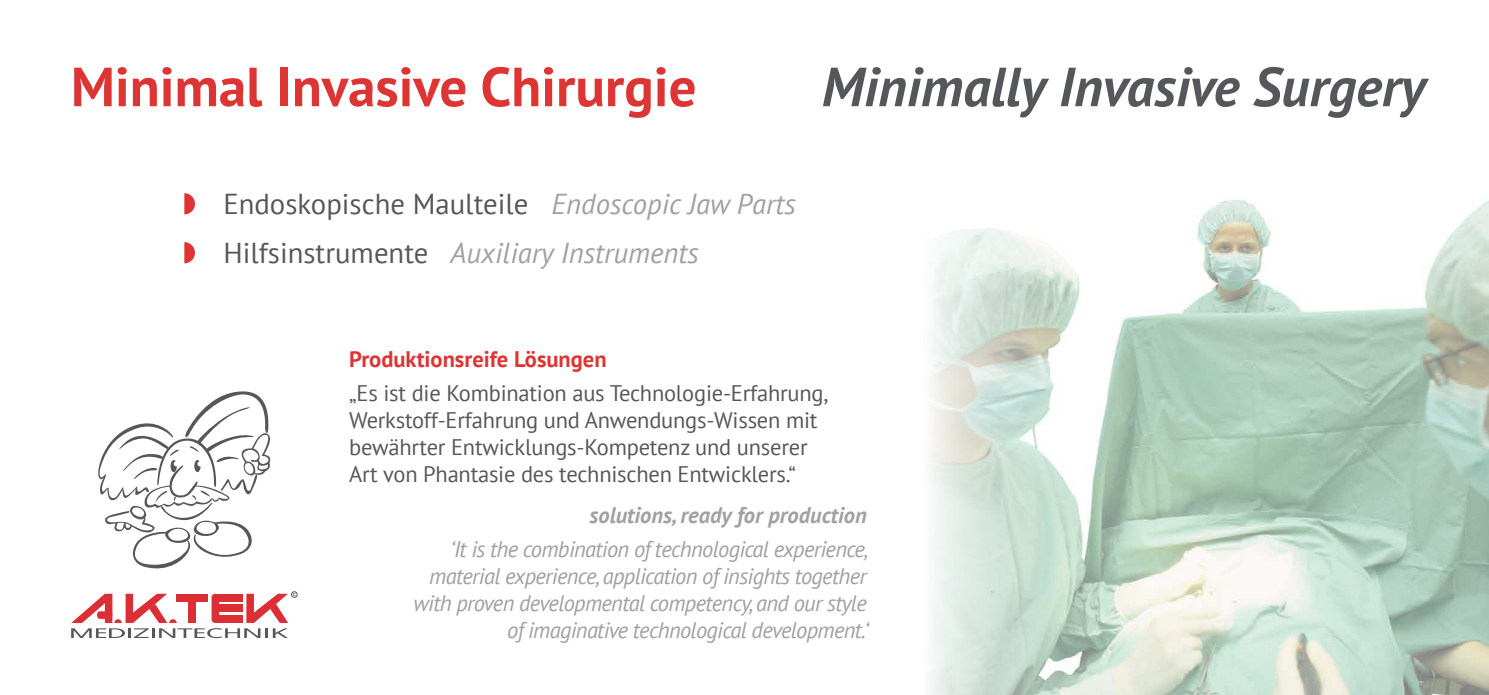
<style>
.page{position:relative;width:1489px;height:695px;background:#fff}
.page>*{position:absolute;margin:0;border:0;box-sizing:border-box;transform-origin:0 0}
.t1{font:700 55px "PT Sans";color:#dc3534}
.t2{font:italic 700 55px "PT Sans";color:#56575a}
.t3{font:28.75px/48.8px "PT Sans";color:#56575a}
.t4{font:italic 22.5px/27px "PT Sans";letter-spacing:-.03em;color:#a2a0a1;text-align:right}
.t5{font:22.5px/27px "PT Sans";letter-spacing:-.01em;color:#56575a}
.t6{font:italic 700 22.5px "PT Sans";color:#a2a0a1}
.t7{font:700 22.5px "PT Sans";color:#dc3534}
.t8{font:700 4.25px "Arial";color:#575756}
.s1{font-style:italic;color:#a2a0a1}
</style>
<div class="page">
<svg style="left:184px;top:193px;width:11px;height:21px"></svg>
<svg style="left:184px;top:242px;width:11px;height:21px"></svg>
<img style="left:929px;top:200px;width:559px;height:494px">
<svg style="left:98px;top:391px;width:172px;height:177px"></svg>
<svg style="left:71px;top:591px;width:226px;height:47px"></svg>
<h1 class="t1" style="left:71px;top:51px;width:627px">Minimal Invasive Chirurgie</h1>
<h1 class="t2" style="left:821px;top:51px;width:605px">Minimally Invasive Surgery</h1>
<p class="t3" style="left:223px;top:179px;width:574px">Endoskopische Maulteile <span class="s1">Endoscopic Jaw Parts<br></span>Hilfsinstrumente <span class="s1">Auxiliary Instruments</span></p>
<p class="t8" style="left:293px;top:591px;width:5px">C</p>
<p class="t7" style="left:349px;top:344px;width:259px">Produktionsreife Lösungen</p>
<p class="t5" style="left:349px;top:379px;width:481px">„Es ist die Kombination aus Technologie-Erfahrung, Werkstoff-Erfahrung und Anwendungs-Wissen mit bewährter Entwicklungs-Kompetenz und unserer Art von Phantasie des technischen Entwicklers.“</p>
<p class="t6" style="left:589px;top:500px;width:279px">solutions, ready for production</p>
<p class="t4" style="left:413px;top:535px;width:456px">‘It is the combination of technological experience, material experience, application of insights together with proven developmental competency, and our style of imaginative technological development.‘</p>
</div>
